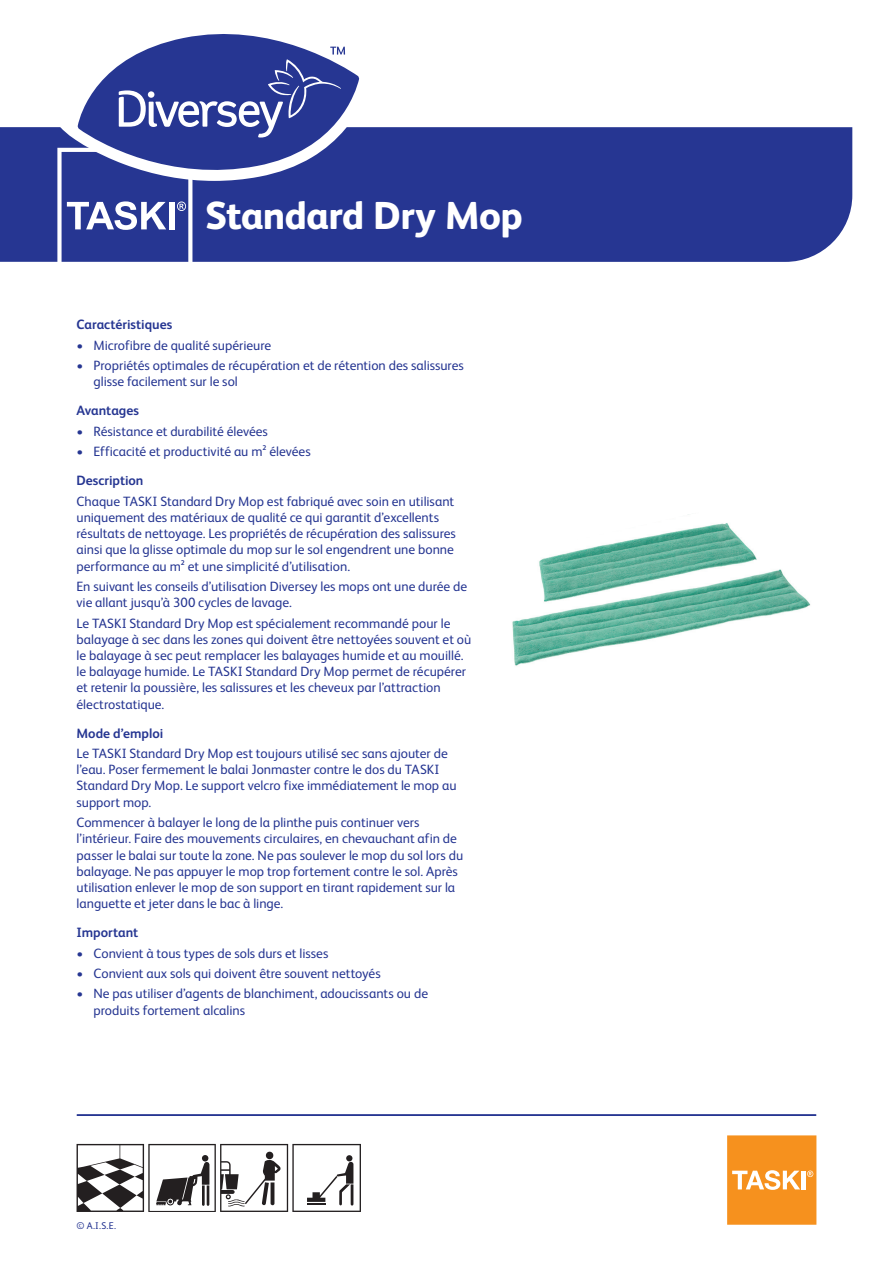
<style>
.page{position:relative;width:893px;height:1263px;background:#fff}
.page>*{position:absolute;margin:0;border:0;box-sizing:border-box;transform-origin:0 0}
.t1{font:800 39px "FS Albert Pro";letter-spacing:-.02em;color:#fff}
.Maintext{font:13.5px/16.2px "FS Albert Pro";color:#263692}
.Subheads{font:700 13.5px "FS Albert Pro";color:#263692}
.t2{font:9.75px "FS Albert Pro";color:#263692}
</style>
<div class="page">
<svg style="left:77px;top:1144px;width:284px;height:68px"></svg>
<img style="left:512px;top:514px;width:299px;height:152px">
<div style="left:0;top:127px;width:852px;height:135px;background:#263692"></div>
<svg style="left:57px;top:148px;width:135px;height:114px"></svg>
<div style="left:169px;top:202px;width:6px;height:27px;background:#fff"></div>
<svg style="left:727px;top:1135px;width:89px;height:90px"></svg>
<hr style="left:77px;top:1114px;width:739px;height:2px;background:#263692">
<svg style="left:58px;top:78px;width:316px;height:103px"></svg>
<svg style="left:78px;top:34px;width:281px;height:148px;fill:#263692"></svg>
<svg style="left:119px;top:47px;width:226px;height:91px"></svg>
<p class="t1" style="left:205px;top:185px;width:319px">Standard Dry Mop</p>
<p class="Subheads" style="left:77px;top:315px;width:97px">Caractéristiques</p>
<p class="Maintext" style="left:77px;top:336px;width:196px">• Microfibre de qualité supérieure</p>
<p class="Maintext" style="left:94px;top:356px;width:372px;text-indent:-17px">• Propriétés optimales de récupération et de rétention des salissures glisse facilement sur le sol</p>
<p class="Subheads" style="left:77px;top:401px;width:64px">Avantages</p>
<p class="Maintext" style="left:77px;top:422px;width:193px">• Résistance et durabilité élevées</p>
<p class="Maintext" style="left:77px;top:443px;width:236px">• Efficacité et productivité au m² élevées</p>
<p class="Subheads" style="left:77px;top:471px;width:69px">Description</p>
<p class="Maintext" style="left:77px;top:492px;width:381px">Chaque TASKI Standard Dry Mop est fabriqué avec soin en utilisant uniquement des matériaux de qualité ce qui garantit d’excellents résultats de nettoyage. Les propriétés de récupération des salissures ainsi que la glisse optimale du mop sur le sol engendrent une bonne performance au m² et une simplicité d’utilisation.</p>
<p class="Maintext" style="left:77px;top:577px;width:392px">En suivant les conseils d’utilisation Diversey les mops ont une durée de vie allant jusqu’à 300 cycles de lavage.</p>
<p class="Maintext" style="left:77px;top:614px;width:396px">Le TASKI Standard Dry Mop est spécialement recommandé pour le balayage à sec dans les zones qui doivent être nettoyées souvent et où le balayage à sec peut remplacer les balayages humide et au mouillé. le balayage humide. Le TASKI Standard Dry Mop permet de récupérer et retenir la poussière, les salissures et les cheveux par l’attraction électrostatique.</p>
<p class="Subheads" style="left:77px;top:723px;width:88px">Mode d’emploi</p>
<p class="Maintext" style="left:77px;top:744px;width:382px">Le TASKI Standard Dry Mop est toujours utilisé sec sans ajouter de l’eau. Poser fermement le balai Jonmaster contre le dos du TASKI Standard Dry Mop. Le support velcro fixe immédiatement le mop au support mop.</p>
<p class="Maintext" style="left:77px;top:813px;width:388px">Commencer à balayer le long de la plinthe puis continuer vers l’intérieur. Faire des mouvements circulaires, en chevauchant afin de passer le balai sur toute la zone. Ne pas soulever le mop du sol lors du balayage. Ne pas appuyer le mop trop fortement contre le sol. Après utilisation enlever le mop de son support en tirant rapidement sur la languette et jeter dans le bac à linge.</p>
<p class="Subheads" style="left:77px;top:923px;width:63px">Important</p>
<p class="Maintext" style="left:77px;top:944px;width:253px">• Convient à tous types de sols durs et lisses</p>
<p class="Maintext" style="left:77px;top:964px;width:306px">• Convient aux sols qui doivent être souvent nettoyés</p>
<p class="Maintext" style="left:94px;top:985px;width:336px;text-indent:-17px">• Ne pas utiliser d’agents de blanchiment, adoucissants ou de produits fortement alcalins</p>
<p class="t2" style="left:77px;top:1219px;width:41px">© A.I.S.E.</p>
</div>
